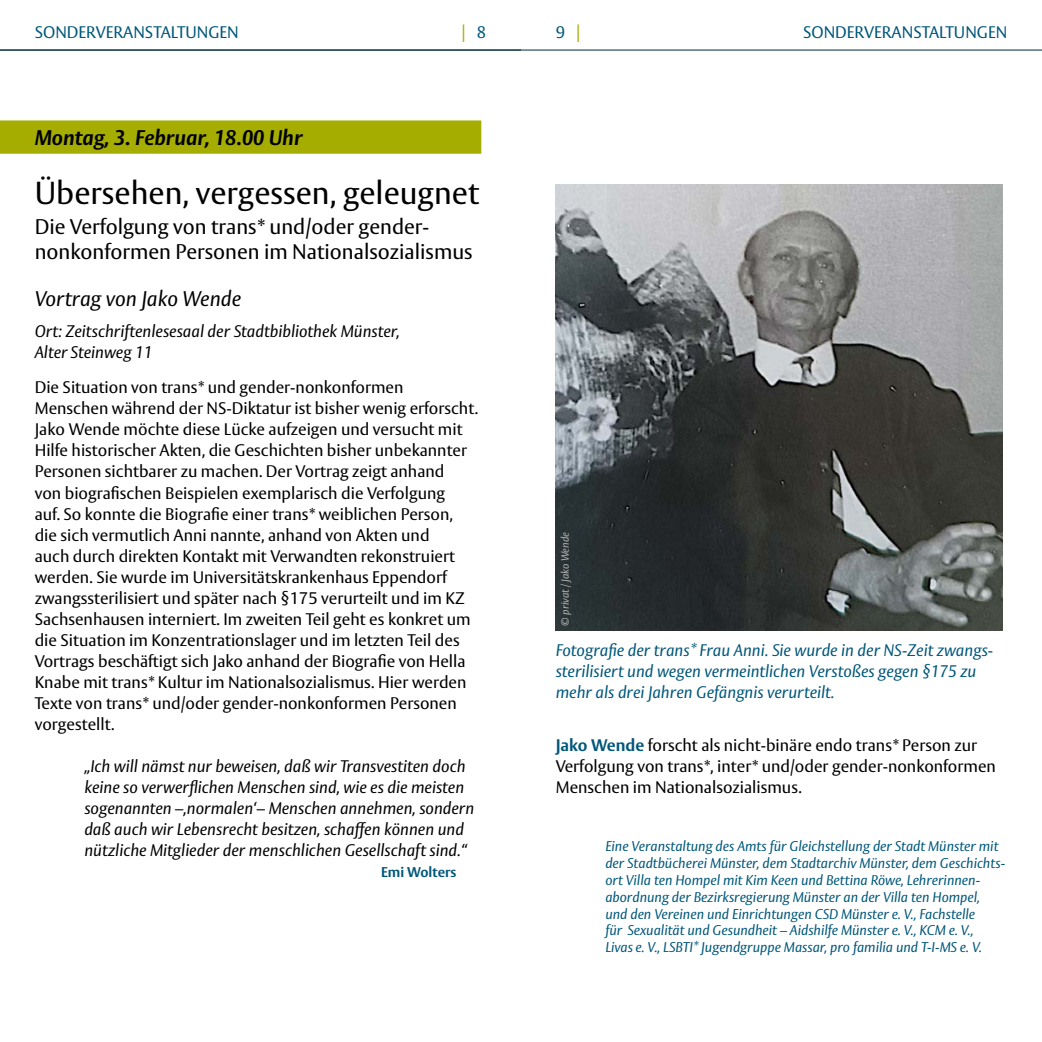
<style>
.page{position:relative;width:1042px;height:1042px;background:#fff}
.page>*{position:absolute;margin:0;border:0;box-sizing:border-box;transform-origin:0 0}
.t1{font:31.5px "Vesta Pro";color:#000}
.Untertitel{font:21px/25.2px "Vesta Pro";color:#000}
.Datum{font:italic 700 21px "Vesta Pro";color:#000}
.Autor{font:italic 21px "Vesta Pro";color:#000}
.t2{font:17.5px "Vesta Pro";color:#a5ad00}
.P{font:16.62px/21px "Vesta Pro";color:#000}
.P_einl{font:italic 16.62px/21px "Vesta Pro";color:#000}
.t3{font:italic 16.62px/21px "Vesta Pro";color:#00577a}
.Ort_abweichend{font:italic 16.62px/21px "Vesta Pro";color:#000}
.t4{font:16.62px "Vesta Pro";color:#00577a}
.P_koop{font:italic 14px/16.8px "Vesta Pro";color:#00577a}
.P_einl-2{font:700 14px "Vesta Pro";color:#00577a}
.t5{font:italic 10.5px "Vesta Pro";color:#b3b2b2}
.s1{font-size:16.62px;color:#00577a}
.s2{font-size:17.5px;color:#a5ad00}
.s3{font-weight:700;color:#00577a}
</style>
<div class="page">
<hr style="left:0;top:50px;width:1042px;height:1px;background:#022a39">
<div style="left:0;top:120px;width:481px;height:34px;background:#a5ad00"></div>
<img style="left:556px;top:184px;width:446px;height:447px">
<p class="t4" style="left:35px;top:22px;width:206px">SONDERVERANSTALTUNGEN</p>
<p class="t2" style="left:462px;top:22px;width:26px">| <span class="s1">8</span></p>
<p class="t4" style="left:556px;top:22px;width:26px">9 <span class="s2">|</span></p>
<p class="t4" style="left:803px;top:22px;width:206px">SONDERVERANSTALTUNGEN</p>
<p class="Datum" style="left:35px;top:125px;width:269px">Montag, 3. Februar, 18.00 Uhr</p>
<h3 class="t1" style="left:35px;top:174px;width:446px">Übersehen, vergessen, geleugnet</h3>
<h4 class="Untertitel" style="left:35px;top:214px;width:439px">Die Verfolgung von trans* und/oder gender&shy;nonkonformen Personen im Nationalsozialismus</h4>
<h4 class="Autor" style="left:35px;top:286px;width:208px">Vortrag von Jako Wende</h4>
<p class="Ort_abweichend" style="left:35px;top:320px;width:366px">Ort: Zeitschriftenlesesaal der Stadtbibliothek Münster,<br>Alter Steinweg 11</p>
<p class="P" style="left:35px;top:377px;width:445px">Die Situation von trans* und gender-nonkonformen Menschen während der NS-Diktatur ist bisher wenig erforscht.<br>Jako Wende möchte diese Lücke aufzeigen und versucht mit Hilfe historischer Akten, die Geschichten bisher unbekannter Personen sichtbarer zu machen. Der Vortrag zeigt anhand<br>von biografischen Beispielen exemplarisch die Verfolgung<br>auf. So konnte die Biografie einer trans* weiblichen Person, die sich vermutlich Anni nannte, anhand von Akten und<br>auch durch direkten Kontakt mit Verwandten rekonstruiert werden. Sie wurde im Universitätskrankenhaus Eppendorf zwangssterilisiert und später nach §175 verurteilt und im KZ Sachsenhausen interniert. Im zweiten Teil geht es konkret um die Situation im Konzentrationslager und im letzten Teil des Vortrags beschäftigt sich Jako anhand der Biografie von Hella Knabe mit trans* Kultur im Nationalsozialismus. Hier werden Texte von trans* und/oder gender-nonkonformen Personen vorgestellt.</p>
<p class="P_einl" style="left:84px;top:755px;width:391px">„Ich will nämst nur beweisen, daß wir Transvestiten doch keine so verwerflichen Menschen sind, wie es die meisten sogenannten –‚normalen‘– Menschen annehmen, sondern daß auch wir Lebensrecht besitzen, schaffen können und nützliche Mitglieder der menschlichen Gesellschaft sind.“</p>
<p class="P_einl-2" style="left:381px;top:863px;width:77px">Emi Wolters</p>
<p class="t5" style="left:559px;top:626px;width:95px;rotate:-90deg">© privat / Jako Wende</p>
<p class="t3" style="left:556px;top:639px;width:439px">Fotografie der trans* Frau Anni. Sie wurde in der NS-Zeit zwangs&shy;sterilisiert und wegen vermeintlichen Verstoßes gegen §175 zu mehr als drei Jahren Gefängnis verurteilt.</p>
<p class="P" style="left:556px;top:734px;width:442px"><span class="s3">Jako Wende</span> forscht als nicht-binäre endo trans* Person zur<br>Verfolgung von trans*, inter* und/oder gender-nonkonformen<br>Menschen im Nationalsozialismus.</p>
<p class="P_koop" style="left:605px;top:838px;width:401px">Eine Veranstaltung des Amts für Gleichstellung der Stadt Münster mit der Stadtbücherei Münster, dem Stadtarchiv Münster, dem Geschichts&shy;ort Villa ten Hompel mit Kim Keen und Bettina Röwe, Lehrerinnen&shy;abordnung der Bezirksregierung Münster an der Villa ten Hompel, und den Vereinen und Einrichtungen CSD Münster e. V., Fachstelle<br>für Sexualität und Gesundheit – Aidshilfe Münster e. V., KCM e. V.,<br>Livas e. V., LSBTI* Jugendgruppe Massar, pro familia und T-I-MS e. V.</p>
</div>
